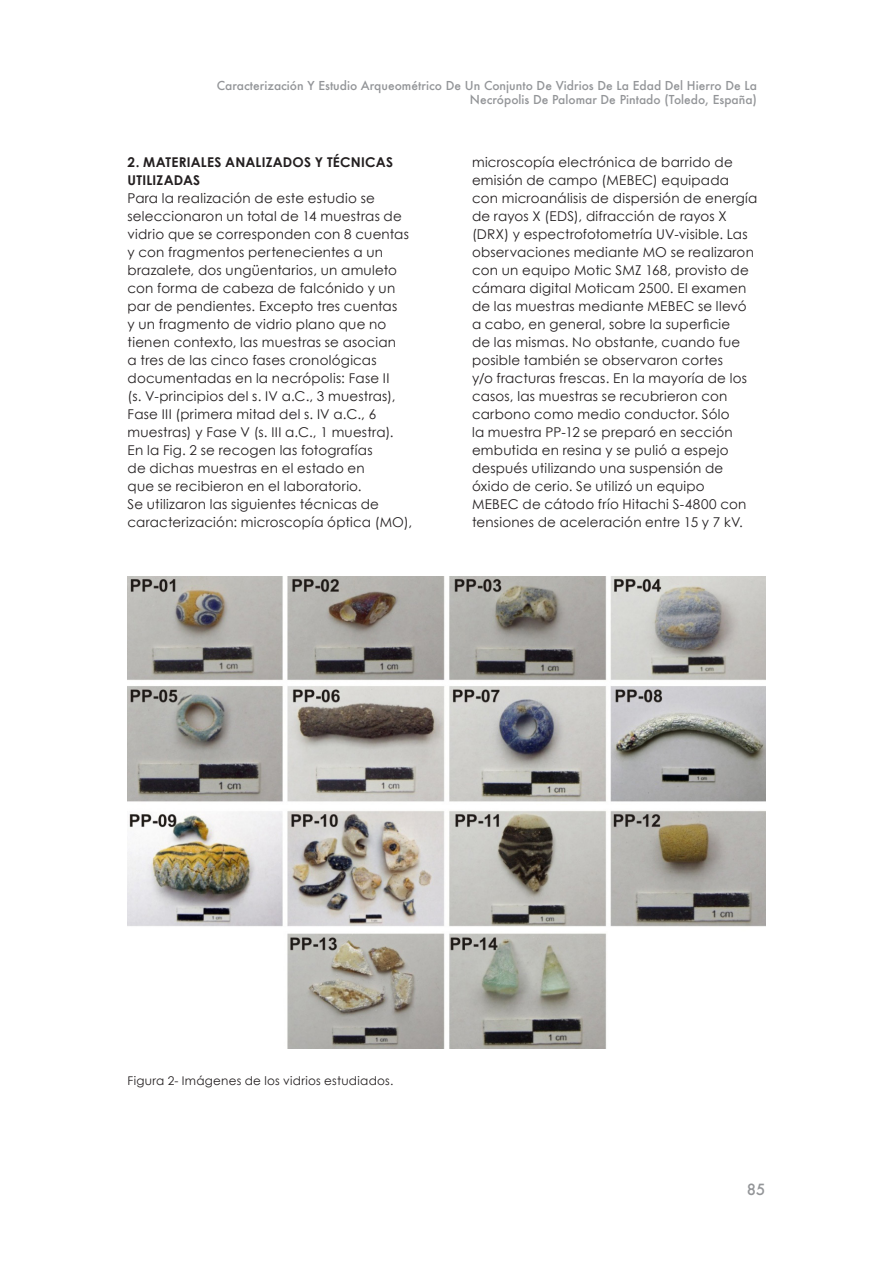
<style>
.page{position:relative;width:893px;height:1263px;background:#fff}
.page>*{position:absolute;margin:0;border:0;box-sizing:border-box;transform-origin:0 0}
.t1{font:500 15px "Futura";color:#939598}
._4__texto_normal{font:13.5px/18px "Century Gothic";letter-spacing:.015em;color:#231f20}
._4__Titulo_N1{font:700 13.5px/18px "Century Gothic";letter-spacing:.015em;color:#231f20}
.t2{font:500 12px/14.4px "Futura";color:#939598;text-align:right}
._6__Legenda{font:12px "Century Gothic";letter-spacing:.02em;color:#231f20}
</style>
<div class="page">
<img style="left:128px;top:577px;width:637px;height:472px">
<p class="t2" style="left:217px;top:78px;width:541px">Caracterización Y Estudio Arqueométrico De Un Conjunto De Vidrios De La Edad Del Hierro De La<br>Necrópolis De Palomar De Pintado (Toledo, España)</p>
<p class="_4__Titulo_N1" style="left:128px;top:153px;width:267px">2. MATERIALES ANALIZADOS Y TÉCNICAS<br>UTILIZADAS</p>
<p class="_4__texto_normal" style="left:128px;top:189px;width:283px">Para la realización de este estudio se seleccionaron un total de 14 muestras de vidrio que se corresponden con 8 cuentas y con fragmentos pertenecientes a un brazalete, dos ungüentarios, un amuleto con forma de cabeza de falcónido y un par de pendientes. Excepto tres cuentas<br>y un fragmento de vidrio plano que no tienen contexto, las muestras se asocian<br>a tres de las cinco fases cronológicas documentadas en la necrópolis: Fase II<br>(s. V-principios del s. IV a.C., 3 muestras), Fase III (primera mitad del s. IV a.C., 6 muestras) y Fase V (s. III a.C., 1 muestra).<br>En la Fig. 2 se recogen las fotografías<br>de dichas muestras en el estado en<br>que se recibieron en el laboratorio.</p>
<p class="_4__texto_normal" style="left:128px;top:495px;width:286px">Se utilizaron las siguientes técnicas de caracterización: microscopía óptica (MO),</p>
<p class="_4__texto_normal" style="left:472px;top:153px;width:287px">microscopía electrónica de barrido de emisión de campo (MEBEC) equipada con microanálisis de dispersión de energía de rayos X (EDS), difracción de rayos X (DRX) y espectrofotometría UV-visible. Las observaciones mediante MO se realizaron con un equipo Motic SMZ 168, provisto de cámara digital Moticam 2500. El examen de las muestras mediante MEBEC se llevó a cabo, en general, sobre la superficie<br>de las mismas. No obstante, cuando fue posible también se observaron cortes<br>y/o fracturas frescas. En la mayoría de los casos, las muestras se recubrieron con carbono como medio conductor. Sólo<br>la muestra PP-12 se preparó en sección embutida en resina y se pulió a espejo después utilizando una suspensión de óxido de cerio. Se utilizó un equipo<br>MEBEC de cátodo frío Hitachi S-4800 con tensiones de aceleración entre 15 y 7 kV.</p>
<p class="_6__Legenda" style="left:128px;top:1073px;width:267px">Figura 2- Imágenes de los vidrios estudiados.</p>
<p class="t1" style="left:747px;top:1179px;width:20px">85</p>
</div>
